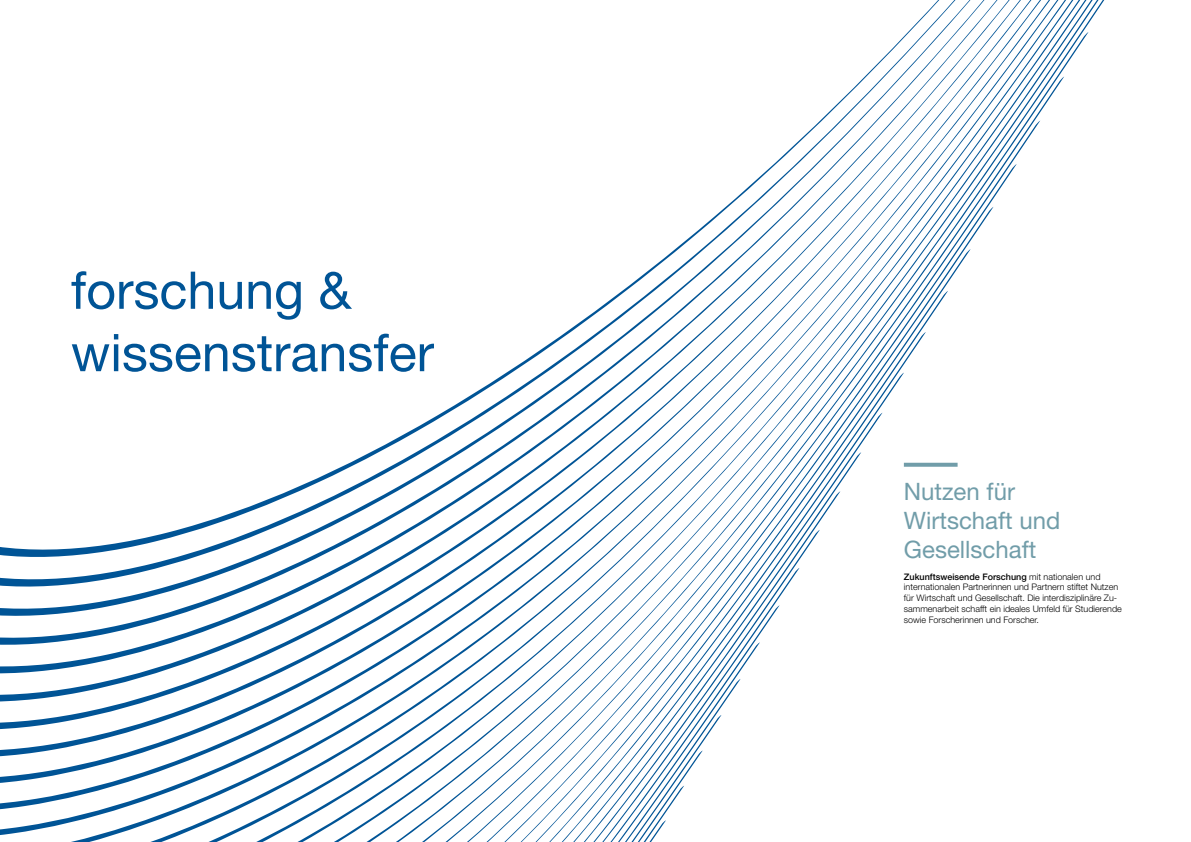
<style>
.page{position:relative;width:1191px;height:842px;background:#fff}
.page>*{position:absolute;margin:0;border:0;box-sizing:border-box;transform-origin:0 0}
.t1{font:52px/62.4px "Helvetica Neue LT Pro";color:#005496}
.t2{font:24px/28.8px "Helvetica Neue LT Pro";color:#719da9}
.t3{font:300 9px/10.8px "Helvetica Neue LT Pro";color:#000}
.s1{font-weight:500}
</style>
<div class="page">
<svg style="left:676px;top:206px;width:318px;height:42px"></svg>
<svg style="left:623px;top:248px;width:348px;height:219px"></svg>
<svg style="left:568px;top:290px;width:380px;height:173px"></svg>
<svg style="left:507px;top:331px;width:419px;height:132px"></svg>
<svg style="left:443px;top:372px;width:461px;height:95px"></svg>
<svg style="left:371px;top:412px;width:512px;height:55px"></svg>
<svg style="left:288px;top:452px;width:573px;height:40px"></svg>
<svg style="left:181px;top:491px;width:659px;height:38px"></svg>
<svg style="left:0;top:529px;width:820px;height:38px"></svg>
<svg style="left:0;top:567px;width:800px;height:38px"></svg>
<svg style="left:0;top:605px;width:780px;height:37px"></svg>
<svg style="left:0;top:642px;width:760px;height:36px"></svg>
<svg style="left:0;top:678px;width:741px;height:36px"></svg>
<svg style="left:0;top:714px;width:722px;height:36px"></svg>
<svg style="left:0;top:750px;width:703px;height:35px"></svg>
<svg style="left:0;top:785px;width:684px;height:57px"></svg>
<svg style="left:904px;top:463px;width:53px;height:4px"></svg>
<h1 class="t1" style="left:71px;top:258px;width:364px">forschung &amp; wissenstransfer</h1>
<h2 class="t2" style="left:904px;top:477px;width:158px">Nutzen für<br>Wirtschaft und<br>Gesellschaft</h2>
<p class="t3" style="left:904px;top:571px;width:220px"><span class="s1">Zukunftsweisende Forschung</span> mit nationalen und internationalen Partnerinnen und Partnern stiftet Nutzen für Wirtschaft und Gesellschaft. Die interdisziplinäre Zu&shy;sammenarbeit schafft ein ideales Umfeld für Studierende sowie Forscherinnen und Forscher.</p>
</div>
